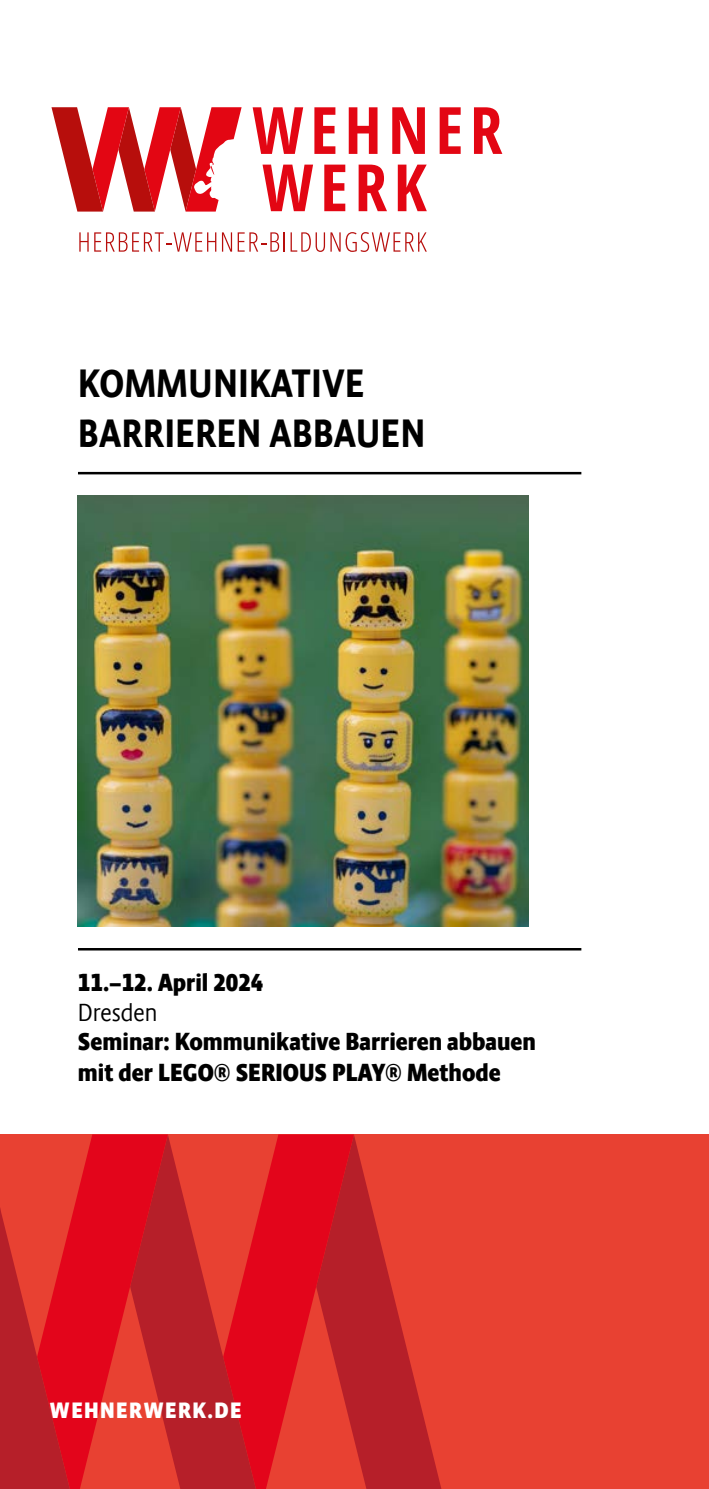
<style>
.page{position:relative;width:709px;height:1489px;background:#fff}
.page>*{position:absolute;margin:0;border:0;box-sizing:border-box;transform-origin:0 0}
.t1{font:500 40px/50px "Absara Sans Headline Offc";color:#000}
.t2{font:700 25px/31.8px "Absara Sans Headline Offc";color:#000}
.t3{font:300 25px "Absara Sans Headline Offc";color:#000}
.t4{font:700 22.5px "Absara Sans Headline Offc";letter-spacing:.06em;color:#fff}
</style>
<div class="page">
<svg style="left:51px;top:107px;width:190px;height:104px"></svg>
<svg style="left:253px;top:107px;width:50px;height:47px"></svg>
<svg style="left:314px;top:107px;width:21px;height:47px"></svg>
<svg style="left:349px;top:107px;width:28px;height:47px"></svg>
<svg style="left:392px;top:107px;width:33px;height:47px"></svg>
<svg style="left:439px;top:107px;width:21px;height:47px"></svg>
<svg style="left:474px;top:107px;width:28px;height:47px"></svg>
<svg style="left:262px;top:165px;width:51px;height:46px"></svg>
<svg style="left:324px;top:165px;width:21px;height:46px"></svg>
<svg style="left:358px;top:165px;width:29px;height:46px"></svg>
<svg style="left:398px;top:165px;width:29px;height:46px"></svg>
<svg style="left:79px;top:232px;width:137px;height:20px"></svg>
<svg style="left:222px;top:232px;width:10px;height:20px"></svg>
<svg style="left:238px;top:232px;width:189px;height:20px"></svg>
<div style="left:0;top:1134px;width:709px;height:354px;background:#e84132"></div>
<svg style="left:354px;top:1135px;width:87px;height:353px"></svg>
<svg style="left:256px;top:1134px;width:98px;height:354px;fill:#e3051b"></svg>
<svg style="left:168px;top:1136px;width:88px;height:352px"></svg>
<svg style="left:70px;top:1134px;width:98px;height:354px;fill:#e3051b"></svg>
<svg style="left:0;top:1208px;width:70px;height:280px"></svg>
<hr style="left:78px;top:472px;width:503px;height:2px;background:#000">
<img style="left:78px;top:496px;width:450px;height:430px">
<hr style="left:78px;top:948px;width:503px;height:2px;background:#000">
<h1 class="t1" style="left:78px;top:358px;width:349px">KOMMUNIKATIVE<br>BARRIEREN ABBAUEN</h1>
<p class="t2" style="left:78px;top:965px;width:187px">11.–12. April 2024</p>
<p class="t3" style="left:78px;top:996px;width:81px">Dresden</p>
<p class="t2" style="left:78px;top:1024px;width:459px">Seminar: Kommunikative Barrieren abbauen mit der LEGO® SERIOUS PLAY® Methode</p>
<p class="t4" style="left:50px;top:1396px;width:193px">WEHNERWERK.DE</p>
</div>
